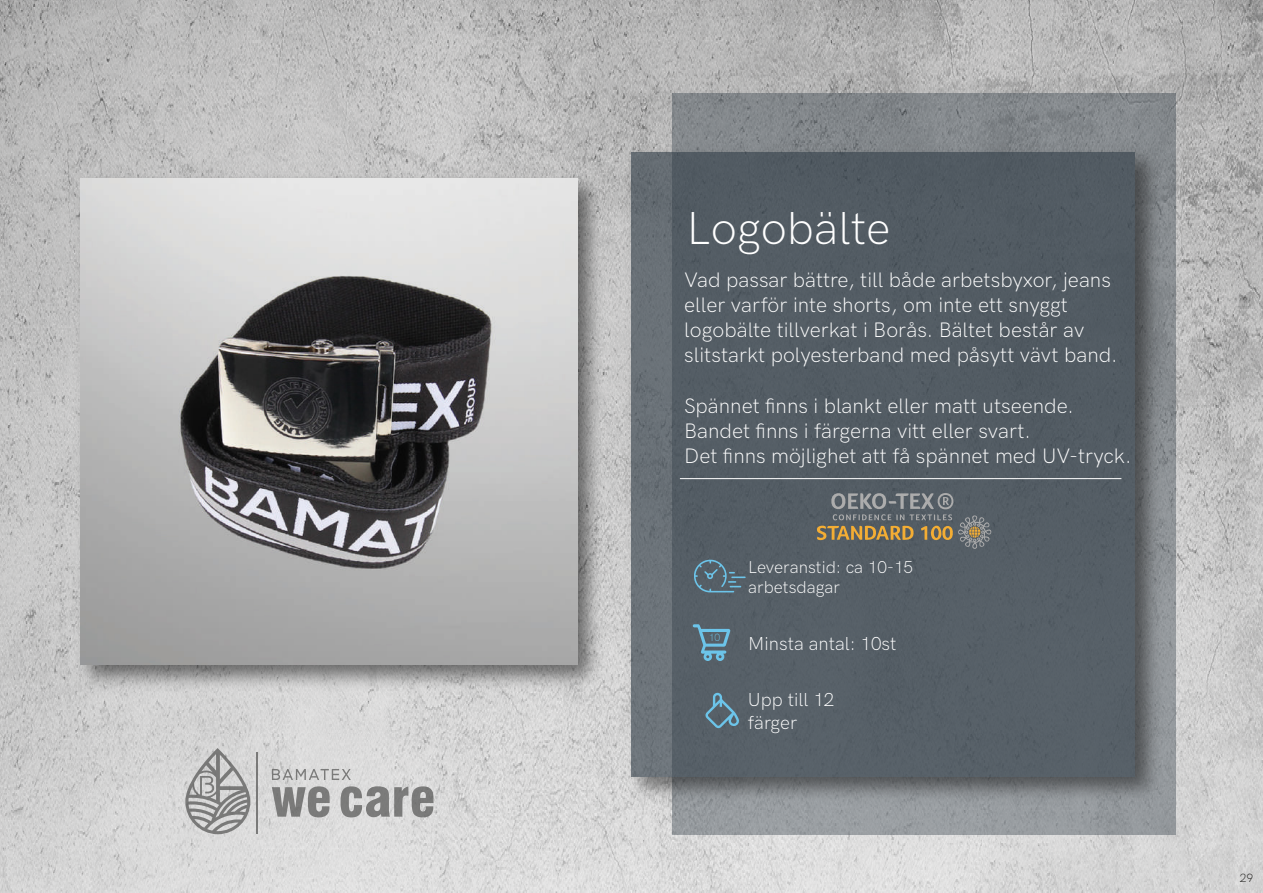
<style>
.page{position:relative;width:1263px;height:893px;background:#fff}
.page>*{position:absolute;margin:0;border:0;box-sizing:border-box;transform-origin:0 0}
.t1{font:46.35px "HK Grotesk Light Legacy";color:#fff}
.t2{font:21px/25.2px "HK Grotesk Light Legacy";color:#fff}
.t3{font:18.9px/22.6px "HK Grotesk Light Legacy";color:#fff}
.t4{font:17.25px/20.7px "HK Grotesk Light Legacy";color:#fff}
.t5{font:12px "HK Grotesk Light Legacy";color:#1d1d1b}
.t6{font:10.5px "HK Grotesk Light Legacy";color:#6cc4e9}
</style>
<div class="page">
<img style="left:0;top:0;width:1263px;height:893px">
<div style="left:672px;top:93px;width:504px;height:742px;background:linear-gradient(to bottom,#818689,#989ca0)"></div>
<img style="left:620px;top:139px;width:548px;height:671px">
<svg style="left:632px;top:152px;width:503px;height:625px;background:#555e66"></svg>
<hr style="left:680px;top:478px;width:441px;height:1px;background:#fff">
<svg style="left:813px;top:490px;width:182px;height:62px;background:#6b6c68"></svg>
<svg style="left:692px;top:558px;width:54px;height:34px;background:#586d79"></svg>
<svg style="left:693px;top:624px;width:37px;height:37px"></svg>
<svg style="left:705px;top:693px;width:35px;height:36px"></svg>
<img style="left:69px;top:166px;width:542px;height:531px">
<img style="left:81px;top:178px;width:497px;height:486px">
<svg style="left:185px;top:748px;width:65px;height:86px;background:#b2b2b2"></svg>
<svg style="left:272px;top:769px;width:79px;height:11px"></svg>
<hr style="left:256px;top:753px;width:1px;height:81px;background:#575756">
<svg style="left:272px;top:786px;width:58px;height:31px;background:#9c9c9b"></svg>
<svg style="left:340px;top:786px;width:93px;height:31px;background:#a0a0a0"></svg>
<h1 class="t1" style="left:687px;top:194px;width:205px">Logobälte</h1>
<p class="t2" style="left:684px;top:265px;width:435px">Vad passar bättre, till både arbetsbyxor, jeans eller varför inte shorts, om inte ett snyggt logobälte tillverkat i Borås. Bältet består av slitstarkt polyesterband med påsytt vävt band.</p>
<p class="t2" style="left:684px;top:391px;width:449px">Spännet finns i blankt eller matt utseende.<br>Bandet finns i färgerna vitt eller svart.<br>Det finns möjlighet att få spännet med UV-tryck.</p>
<p class="t6" style="left:709px;top:630px;width:13px">10</p>
<p class="t4" style="left:748px;top:555px;width:166px">Leveranstid: ca 10-15 arbetsdagar</p>
<p class="t3" style="left:748px;top:630px;width:150px">Minsta antal: 10st</p>
<p class="t3" style="left:748px;top:687px;width:88px">Upp till 12 färger</p>
<p class="t5" style="left:1240px;top:869px;width:15px">29</p>
</div>
